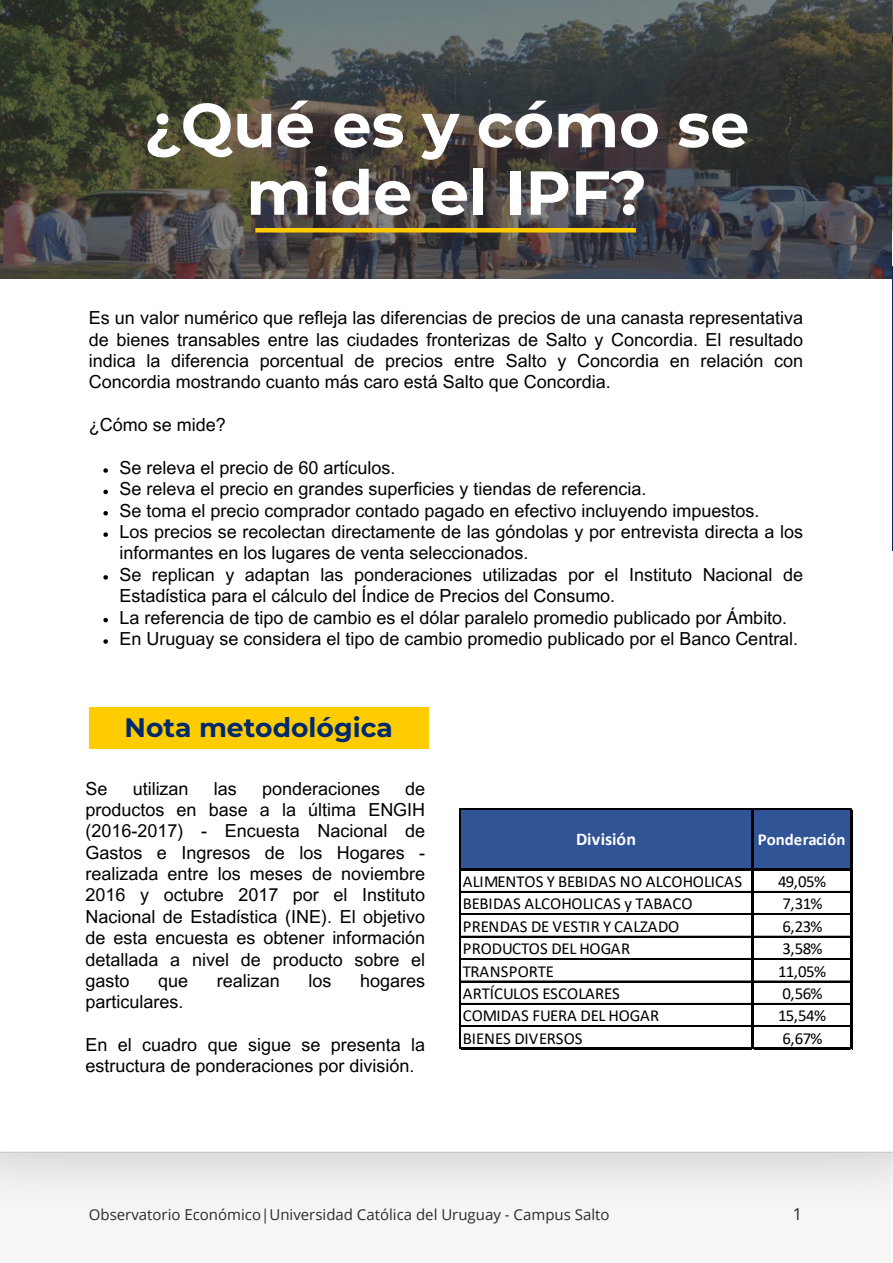
<style>
.page{position:relative;width:893px;height:1263px;background:#fff}
.page>*{position:absolute;margin:0;border:0;box-sizing:border-box;transform-origin:0 0}
.t1{font:700 62.1px/67.5px "Montserrat";color:#fff;text-align:center}
.t2{font:700 26.55px "Montserrat";color:#012a6d}
.t3{font:18px/21.3px "Arial MT Pro";color:#000;text-align:justify}
.t4{font:700 17.85px "Calibri";letter-spacing:.005em;color:#fff}
.t5{font:16.8px "Calibri";letter-spacing:-.01em;color:#000}
.t6{font:700 16.8px "Calibri";letter-spacing:-.005em;color:#fff}
.t7{font:16.5px "Open Sans";color:#2b2b2b}
.t8{font:15px "Open Sans";color:#2b2b2b}
</style>
<div class="page">
<svg style="left:0;top:0;width:892px;height:279px;background:#454541"></svg>
<hr style="left:255px;top:228px;width:381px;height:4px;background:#ffcc01">
<div style="left:89px;top:707px;width:340px;height:41px;background:#ffcc01"></div>
<svg style="left:103px;top:468px;width:5px;height:5px"></svg>
<svg style="left:103px;top:490px;width:5px;height:4px"></svg>
<svg style="left:103px;top:511px;width:5px;height:4px"></svg>
<svg style="left:103px;top:532px;width:5px;height:5px"></svg>
<svg style="left:103px;top:575px;width:5px;height:5px"></svg>
<svg style="left:103px;top:618px;width:5px;height:4px"></svg>
<svg style="left:103px;top:639px;width:5px;height:5px"></svg>
<hr style="left:892px;top:0;width:1px;height:230px;background:#323232">
<hr style="left:892px;top:266px;width:1px;height:284px;background:#012a6d">
<div style="left:460px;top:810px;width:392px;height:60px;background:#305496"></div>
<hr style="left:460px;top:808px;width:392px;height:2px;background:#000">
<hr style="left:460px;top:868px;width:392px;height:2px;background:#000">
<hr style="left:460px;top:891px;width:291px;height:1px;background:#000">
<hr style="left:753px;top:891px;width:97px;height:1px;background:#000">
<hr style="left:460px;top:913px;width:291px;height:1px;background:#000">
<hr style="left:460px;top:914px;width:291px;height:1px;background:#000">
<hr style="left:753px;top:913px;width:97px;height:1px;background:#000">
<hr style="left:753px;top:914px;width:97px;height:1px;background:#000">
<hr style="left:460px;top:936px;width:291px;height:1px;background:#000">
<hr style="left:753px;top:936px;width:97px;height:1px;background:#000">
<hr style="left:460px;top:958px;width:291px;height:2px;background:#000">
<hr style="left:753px;top:958px;width:97px;height:2px;background:#000">
<hr style="left:460px;top:981px;width:291px;height:1px;background:#000">
<hr style="left:753px;top:981px;width:97px;height:1px;background:#000">
<hr style="left:460px;top:1003px;width:291px;height:1px;background:#000">
<hr style="left:753px;top:1003px;width:97px;height:1px;background:#000">
<hr style="left:460px;top:1025px;width:291px;height:1px;background:#000">
<hr style="left:460px;top:1026px;width:291px;height:1px;background:#000">
<hr style="left:753px;top:1025px;width:97px;height:1px;background:#000">
<hr style="left:753px;top:1026px;width:97px;height:1px;background:#000">
<hr style="left:459px;top:808px;width:1px;height:241px;background:#000">
<hr style="left:751px;top:810px;width:2px;height:239px;background:#000">
<hr style="left:460px;top:1047px;width:392px;height:2px;background:#000">
<hr style="left:850px;top:810px;width:2px;height:239px;background:#000">
<p class="t1" style="left:144px;top:88px;width:607px">¿Qué es y cómo se mide el IPF?</p>
<p class="t3" style="left:89px;top:308px;width:716px">Es un valor numérico que refleja las diferencias de precios de una canasta representativa de bienes transables entre las ciudades fronterizas de Salto y Concordia. El resultado indica la diferencia porcentual de precios entre Salto y Concordia en relación con Concordia mostrando cuanto más caro está Salto que Concordia.</p>
<p class="t3" style="left:89px;top:415px;width:138px">¿Cómo se mide?</p>
<p class="t3" style="left:119px;top:458px;width:685px;text-align:left">Se releva el precio de 60 artículos.<br>Se releva el precio en grandes superficies y tiendas de referencia.<br>Se toma el precio comprador contado pagado en efectivo incluyendo impuestos.<br>Los precios se recolectan directamente de las góndolas y por entrevista directa a los informantes en los lugares de venta seleccionados.<br>Se replican y adaptan las ponderaciones utilizadas por el Instituto Nacional de Estadística para el cálculo del Índice de Precios del Consumo.<br>La referencia de tipo de cambio es el dólar paralelo promedio publicado por Ámbito.<br>En Uruguay se considera el tipo de cambio promedio publicado por el Banco Central.</p>
<p class="t2" style="left:125px;top:708px;width:270px">Nota metodológica</p>
<p class="t3" style="left:85px;top:778px;width:24px">Se</p>
<p class="t3" style="left:133px;top:778px;width:57px">utilizan</p>
<p class="t3" style="left:214px;top:778px;width:24px">las</p>
<p class="t3" style="left:262px;top:778px;width:119px">ponderaciones</p>
<p class="t3" style="left:85px;top:778px;width:341px;text-indent:320px">de productos en base a la última ENGIH (2016-2017) - Encuesta Nacional de Gastos e Ingresos de los Hogares - realizada entre los meses de noviembre 2016 y octubre 2017 por el Instituto Nacional de Estadística (INE). El objetivo de esta encuesta es obtener información detallada a nivel de producto sobre el gasto</p>
<p class="t3" style="left:158px;top:971px;width:32px">que</p>
<p class="t3" style="left:217px;top:971px;width:64px">realizan</p>
<p class="t3" style="left:309px;top:971px;width:24px">los</p>
<p class="t3" style="left:360px;top:971px;width:66px">hogares</p>
<p class="t3" style="left:85px;top:992px;width:99px">particulares.</p>
<p class="t3" style="left:85px;top:1035px;width:341px">En el cuadro que sigue se presenta la estructura de ponderaciones por división.</p>
<p class="t4" style="left:576px;top:827px;width:62px">División</p>
<p class="t6" style="left:758px;top:828px;width:89px">Ponderación</p>
<p class="t5" style="left:463px;top:870px;width:281px">ALIMENTOS Y BEBIDAS NO ALCOHOLICAS</p>
<p class="t5" style="left:778px;top:870px;width:49px">49,05%</p>
<p class="t5" style="left:463px;top:892px;width:231px">BEBIDAS ALCOHOLICAS y TABACO</p>
<p class="t5" style="left:783px;top:892px;width:42px">7,31%</p>
<p class="t5" style="left:463px;top:914px;width:218px">PRENDAS DE VESTIR Y CALZADO</p>
<p class="t5" style="left:783px;top:914px;width:42px">6,23%</p>
<p class="t5" style="left:463px;top:937px;width:169px">PRODUCTOS DEL HOGAR</p>
<p class="t5" style="left:783px;top:937px;width:42px">3,58%</p>
<p class="t5" style="left:463px;top:959px;width:93px">TRANSPORTE</p>
<p class="t5" style="left:778px;top:959px;width:49px">11,05%</p>
<p class="t5" style="left:463px;top:982px;width:158px">ARTÍCULOS ESCOLARES</p>
<p class="t5" style="left:783px;top:982px;width:42px">0,56%</p>
<p class="t5" style="left:463px;top:1004px;width:198px">COMIDAS FUERA DEL HOGAR</p>
<p class="t5" style="left:778px;top:1004px;width:49px">15,54%</p>
<p class="t5" style="left:463px;top:1026px;width:121px">BIENES DIVERSOS</p>
<p class="t5" style="left:783px;top:1026px;width:42px">6,67%</p>
<p class="t8" style="left:89px;top:1204px;width:522px">Observatorio Económico|Universidad Católica del Uruguay - Campus Salto</p>
<p class="t7" style="left:793px;top:1202px;width:11px">1</p>
</div>
